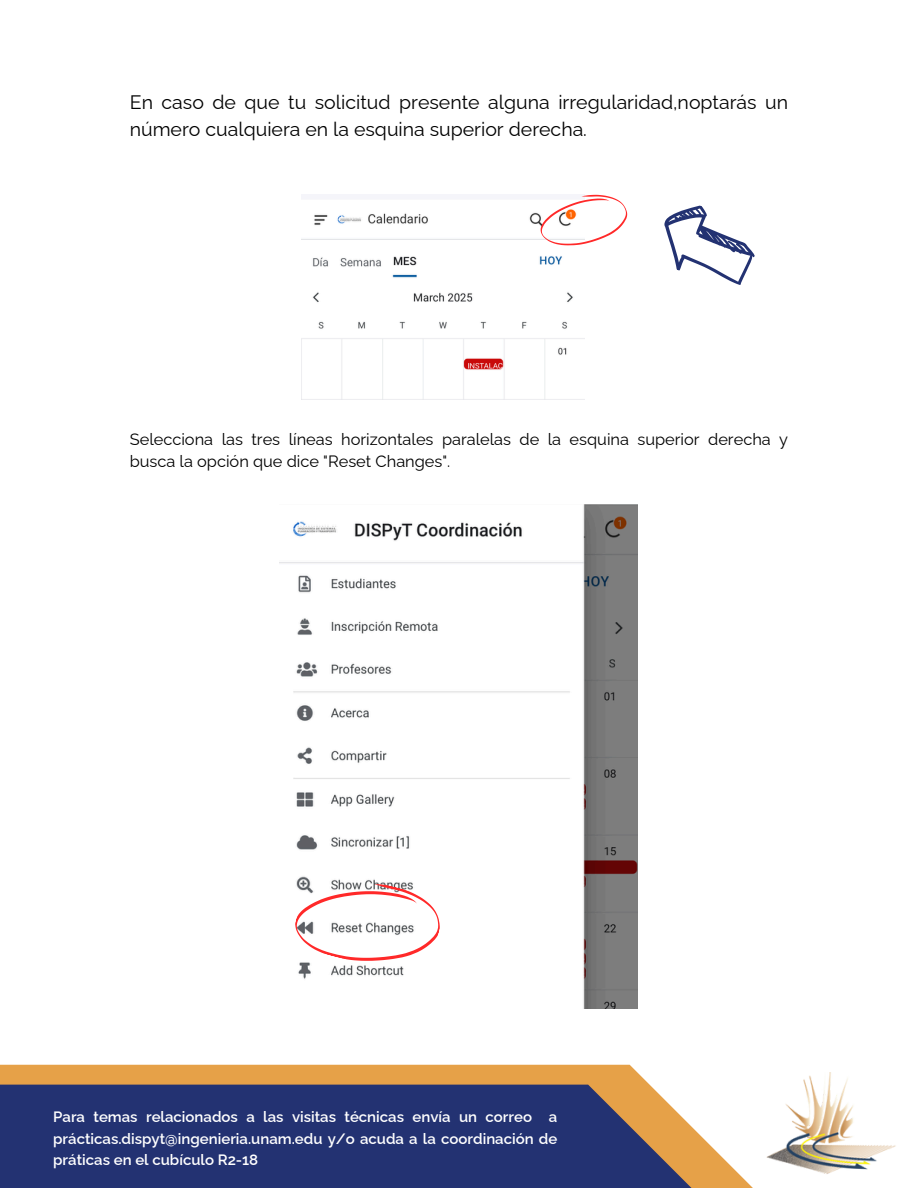
<style>
.page{position:relative;width:918px;height:1188px;background:#fff}
.page>*{position:absolute;margin:0;border:0;box-sizing:border-box;transform-origin:0 0}
.t1{font:19.5px/27px "Raleway";color:#000}
.t2{font:16.35px/22.5px "Raleway";color:#000}
.t3{font:600 15px/21.3px "Raleway";color:#fff;text-align:justify}
</style>
<div class="page">
<svg style="left:0;top:1065px;width:767px;height:123px;fill:#e6a148"></svg>
<svg style="left:0;top:1085px;width:720px;height:103px;background:#363f72"></svg>
<img style="left:767px;top:1072px;width:129px;height:102px">
<img style="left:302px;top:212px;width:282px;height:188px">
<svg style="left:664px;top:205px;width:91px;height:80px"></svg>
<svg style="left:541px;top:195px;width:86px;height:50px"></svg>
<img style="left:280px;top:505px;width:358px;height:504px">
<svg style="left:289px;top:864px;width:158px;height:117px"></svg>
<p class="t1" style="left:130px;top:89px;width:660px">En caso de que tu solicitud presente alguna irregularidad,noptarás un número cualquiera en la esquina superior derecha.</p>
<p class="t2" style="left:130px;top:428px;width:660px">Selecciona las tres líneas horizontales paralelas de la esquina superior derecha y busca la opción que dice "Reset Changes".</p>
<h1 class="t3" style="left:53px;top:1106px;width:506px">Para temas relacionados a las visitas técnicas envía un correo a prácticas.dispyt@ingenieria.unam.edu y/o acuda a la coordinación de práticas en el cubículo R2-18</h1>
</div>
